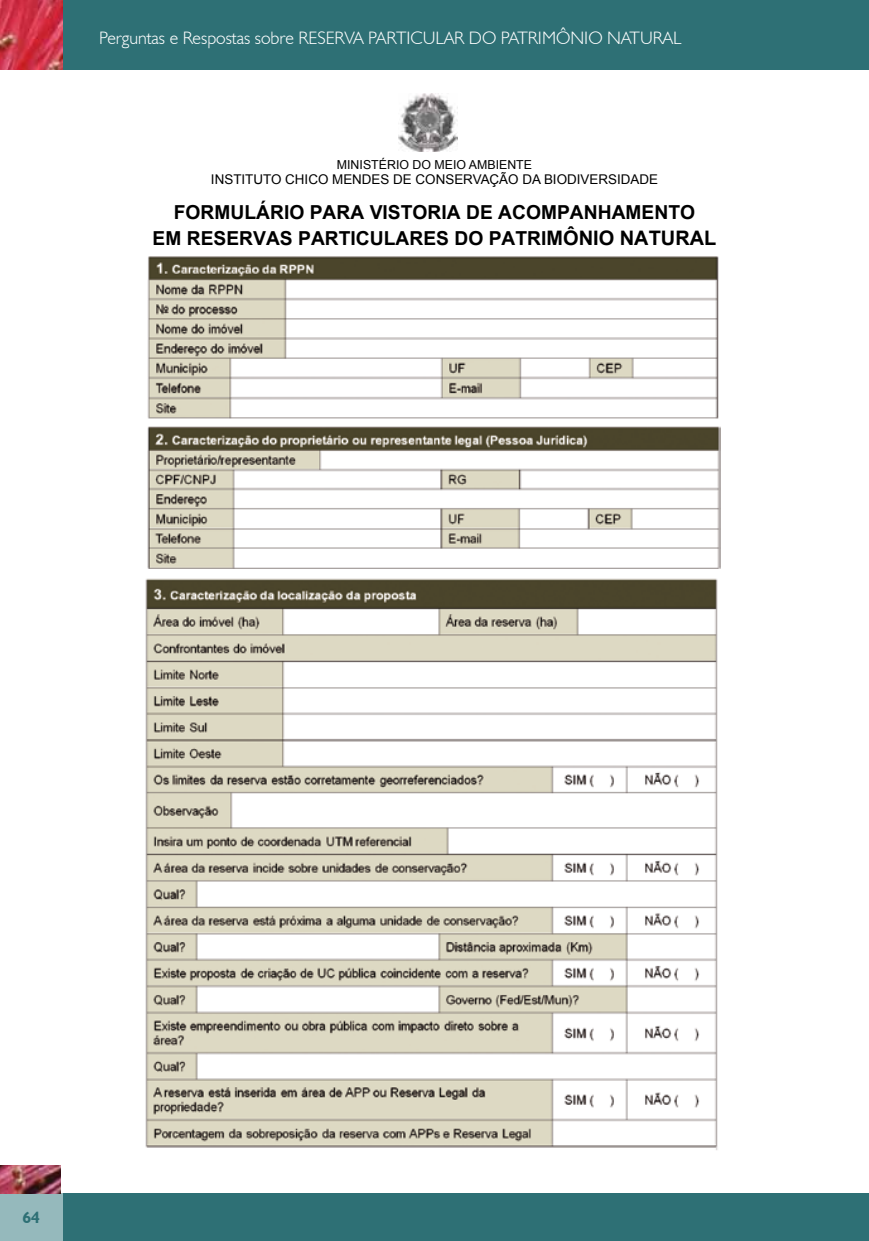
<style>
.page{position:relative;width:869px;height:1241px;background:#fff}
.page>*{position:absolute;margin:0;border:0;box-sizing:border-box;transform-origin:0 0}
.t1{font:700 19.25px/26.2px "Arial";color:#000;text-align:center}
.t2{font:300 18.03px "Humanist 521 BT";color:#fff}
.t3{font:700 16.1px "Humanist 521 BT";color:#2e7075}
.t4{font:13.47px "Arial";color:#000}
.t5{font:12.42px "Arial";color:#000}
.s1{font-size:19.95px}
</style>
<div class="page">
<div style="left:62px;top:1193px;width:806px;height:47px;background:#2e7075"></div>
<div style="left:0;top:0;width:868px;height:69px;background:#2e7075"></div>
<div style="left:0;top:1193px;width:62px;height:47px;background:#95b9bc"></div>
<hr style="left:868px;top:1193px;width:1px;height:47px;background:#2e7075">
<hr style="left:868px;top:0;width:1px;height:69px;background:#2e7075">
<img style="left:145px;top:578px;width:573px;height:572px">
<img style="left:0;top:0;width:62px;height:69px">
<img style="left:0;top:1165px;width:61px;height:28px">
<img style="left:147px;top:257px;width:572px;height:161px">
<img style="left:147px;top:426px;width:572px;height:142px">
<img style="left:398px;top:93px;width:59px;height:59px">
<p class="t2" style="left:99px;top:27px;width:583px">Perguntas e Respostas sobre RESERVA PARTICULAR DO PATRIMÔNIO NATURAL</p>
<p class="t5" style="left:337px;top:156px;width:197px">MINISTÉRIO DO MEIO AMBIENTE</p>
<p class="t4" style="left:211px;top:170px;width:448px">INSTITUTO CHICO MENDES DE CONSERVAÇÃO DA BIODIVERSIDADE</p>
<p class="t1" style="left:152px;top:199px;width:565px">FORMULÁRIO PARA VISTORIA DE ACOMPANHAMENTO<br>EM RESERVAS PARTICULARES DO PATRI<span class="s1">MÔNIO NATURAL</span></p>
<p class="t3" style="left:22px;top:1206px;width:19px">64</p>
</div>
